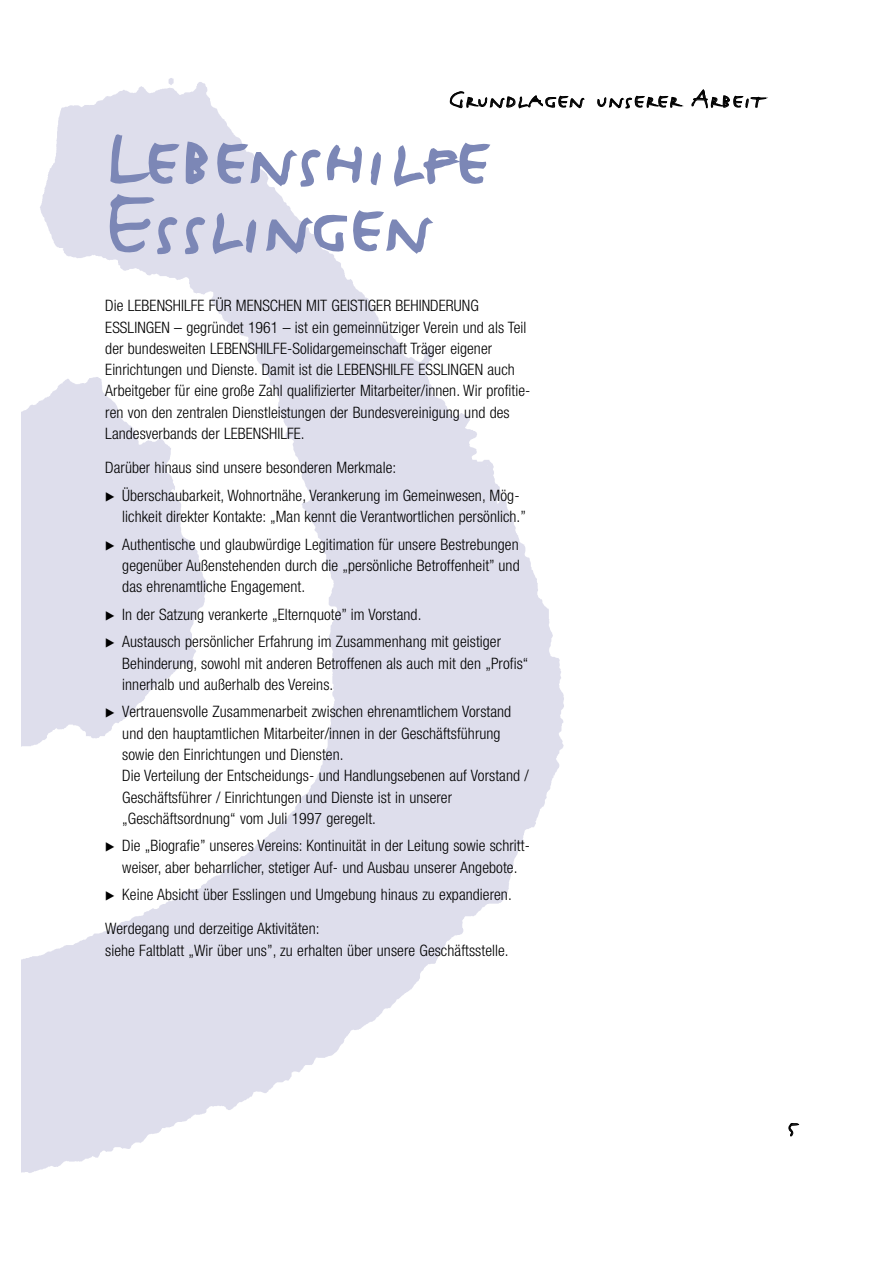
<style>
.page{position:relative;width:893px;height:1263px;background:#fff}
.page>*{position:absolute;margin:0;border:0;box-sizing:border-box;transform-origin:0 0}
.t1{font:108px "FF Justlefthand Caps";letter-spacing:.01em;color:#7c87b6}
.t2{font:31.5px "FF Justlefthand Caps";letter-spacing:.01em;color:#000;scale:1.12 1}
.t3{font:300 condensed 15.75px/21.3px "Helvetica Neue";letter-spacing:.005em;color:#000}
.s1{font-family:"European Pi Three";font-weight:400;font-stretch:normal;font-size:12px}
</style>
<div class="page">
<h2 class="t2" style="left:449px;top:78px;width:283px">Grundlagen unserer Arbeit</h2>
<h1 class="t1" style="left:107px;top:82px;width:385px">Lebenshilfe</h1>
<h1 class="t1" style="left:107px;top:150px;width:325px">Esslingen</h1>
<p class="t3" style="left:105px;top:297px;width:426px">Die LEBENSHILFE FÜR MENSCHEN MIT GEISTIGER BEHINDERUNG ESSLINGEN – gegründet 1961 – ist ein gemeinnütziger Verein und als Teil der bundesweiten LEBENSHILFE-Solidargemeinschaft Träger eigener Einrichtungen und Dienste. Damit ist die LEBENSHILFE ESSLINGEN auch Arbeitgeber für eine große Zahl qualifizierter Mitarbeiter/innen. Wir profitie&shy;ren von den zentralen Dienstleistungen der Bundesvereinigung und des Landesverbands der LEBENSHILFE.</p>
<p class="t3" style="left:105px;top:459px;width:292px">Darüber hinaus sind unsere besonderen Merkmale:</p>
<p class="t3" style="left:122px;top:486px;width:405px;text-indent:-17px"><span class="s1">-</span> Überschaubarkeit, Wohnortnähe, Verankerung im Gemeinwesen, Mög&shy;lichkeit direkter Kontakte: „Man kennt die Verantwortlichen persönlich.”</p>
<p class="t3" style="left:122px;top:535px;width:399px;text-align:justify;text-indent:-17px"><span class="s1">-</span> Authentische und glaubwürdige Legitimation für unsere Bestrebungen gegenüber Außenstehenden durch die „persönliche Betroffenheit” und das ehrenamtliche Engagement.</p>
<p class="t3" style="left:105px;top:605px;width:318px"><span class="s1">-</span> In der Satzung verankerte „Elternquote” im Vorstand.</p>
<p class="t3" style="left:122px;top:633px;width:407px;text-indent:-17px"><span class="s1">-</span> Austausch persönlicher Erfahrung im Zusammenhang mit geistiger<br>Behinderung, sowohl mit anderen Betroffenen als auch mit den „Profis“ innerhalb und außerhalb des Vereins.</p>
<p class="t3" style="left:122px;top:703px;width:408px;text-indent:-17px"><span class="s1">-</span> Vertrauensvolle Zusammenarbeit zwischen ehrenamtlichem Vorstand und den hauptamtlichen Mitarbeiter/innen in der Geschäftsführung sowie den Einrichtungen und Diensten.<br>Die Verteilung der Entscheidungs- und Handlungsebenen auf Vorstand / Geschäftsführer / Einrichtungen und Dienste ist in unserer „Geschäftsordnung“ vom Juli 1997 geregelt.</p>
<p class="t3" style="left:105px;top:837px;width:426px;text-align:center"><span class="s1">-</span> Die „Biografie” unseres Vereins: Kontinuität in der Leitung sowie schritt&shy;weiser, aber beharrlicher, stetiger Auf- und Ausbau unserer Angebote.</p>
<p class="t3" style="left:105px;top:880px;width:408px;line-height:34px"><span class="s1">-</span> Keine Absicht über Esslingen und Umgebung hinaus zu expandieren.<br>Werdegang und derzeitige Aktivitäten:</p>
<p class="t3" style="left:105px;top:941px;width:405px">siehe Faltblatt „Wir über uns”, zu erhalten über unsere Geschäftsstelle.</p>
<h2 class="t2" style="left:786px;top:1103px;width:14px">5</h2>
</div>
